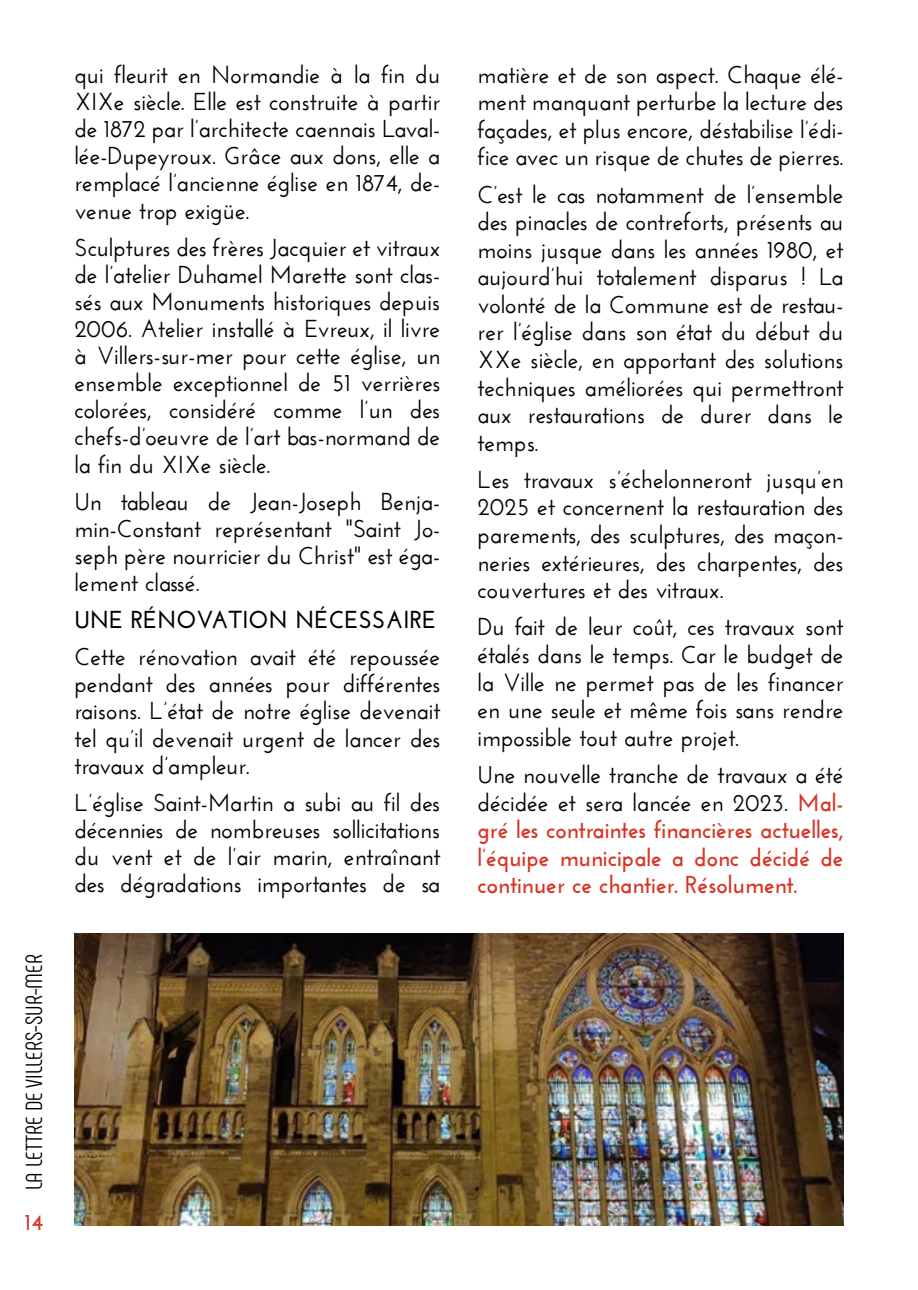
<style>
.page{position:relative;width:918px;height:1290px;background:#fff}
.page>*{position:absolute;margin:0;border:0;box-sizing:border-box;transform-origin:0 0}
.t1{font:600 24.5px/27.1px "Josefin Sans";color:#000;text-align:justify}
.t2{font:700 24.5px/27.5px "Josefin Sans";color:#d73526;text-align:justify}
.t3{font:700 24.5px "Josefin Sans";color:#000}
.t4{font:23.1px "Phenomena";color:#000}
.t5{font:700 23.1px "Josefin Sans";color:#d73526}
.s1{font-weight:600;color:#000}
</style>
<div class="page">
<hr style="left:917px;top:0;width:1px;height:1290px;background:#fff3d7">
<img style="left:74px;top:933px;width:769px;height:292px">
<p class="t4" style="left:21px;top:1190px;width:237px;rotate:-90deg">LA LETTRE DE VILLERS-SUR-MER</p>
<p class="t5" style="left:25px;top:1208px;width:20px">14</p>
<p class="t1" style="left:74px;top:61px;width:367px">qui fleurit en Normandie à la fin du XIXe siècle. Elle est construite à partir de 1872 par l’architecte caennais Laval&shy;lée-Dupeyroux. Grâce aux dons, elle a remplacé l’ancienne église en 1874, de&shy;venue trop exigüe.</p>
<p class="t1" style="left:74px;top:233px;width:367px">Sculptures des frères Jacquier et vitraux de l’atelier Duhamel Marette sont clas&shy;sés aux Monuments historiques depuis 2006. Atelier installé à Evreux, il livre à Villers-sur-mer pour cette église, un ensemble exceptionnel de 51 verrières colorées, considéré comme l’un des chefs-d’oeuvre de l’art bas-normand de la fin du XIXe siècle.</p>
<p class="t1" style="left:74px;top:487px;width:367px">Un tableau de Jean-Joseph Benja&shy;min-Constant représentant "Saint Jo&shy;seph père nourricier du Christ" est éga&shy;lement classé.</p>
<p class="t3" style="left:74px;top:605px;width:363px">UNE RÉNOVATION NÉCESSAIRE</p>
<p class="t1" style="left:74px;top:643px;width:367px">Cette rénovation avait été repoussée pendant des années pour différentes raisons. L’état de notre église devenait tel qu’il devenait urgent de lancer des travaux d’ampleur.</p>
<p class="t1" style="left:74px;top:788px;width:367px">L’église Saint-Martin a subi au fil des décennies de nombreuses sollicitations du vent et de l’air marin, entraînant des dégradations importantes de sa</p>
<p class="t1" style="left:477px;top:61px;width:367px">matière et de son aspect. Chaque élé&shy;ment manquant perturbe la lecture des façades, et plus encore, déstabilise l’édi&shy;fice avec un risque de chutes de pierres.</p>
<p class="t1" style="left:477px;top:181px;width:367px">C’est le cas notamment de l’ensemble des pinacles de contreforts, présents au moins jusque dans les années 1980, et aujourd’hui totalement disparus ! La volonté de la Commune est de restau&shy;rer l’église dans son état du début du XXe siècle, en apportant des solutions techniques améliorées qui permettront aux restaurations de durer dans le temps.</p>
<p class="t1" style="left:477px;top:466px;width:367px">Les travaux s’échelonneront jusqu’en 2025 et concernent la restauration des parements, des sculptures, des maçon&shy;neries extérieures, des charpentes, des couvertures et des vitraux.</p>
<p class="t1" style="left:477px;top:613px;width:367px">Du fait de leur coût, ces travaux sont étalés dans le temps. Car le budget de la Ville ne permet pas de les financer en une seule et même fois sans rendre impossible tout autre projet.</p>
<p class="t2" style="left:477px;top:761px;width:367px"><span class="s1">Une nouvelle tranche de travaux a été décidée et sera lancée en 2023.</span> Mal&shy;gré les contraintes financières actuelles, l’équipe municipale a donc décidé de continuer ce chantier. Résolument.</p>
</div>
